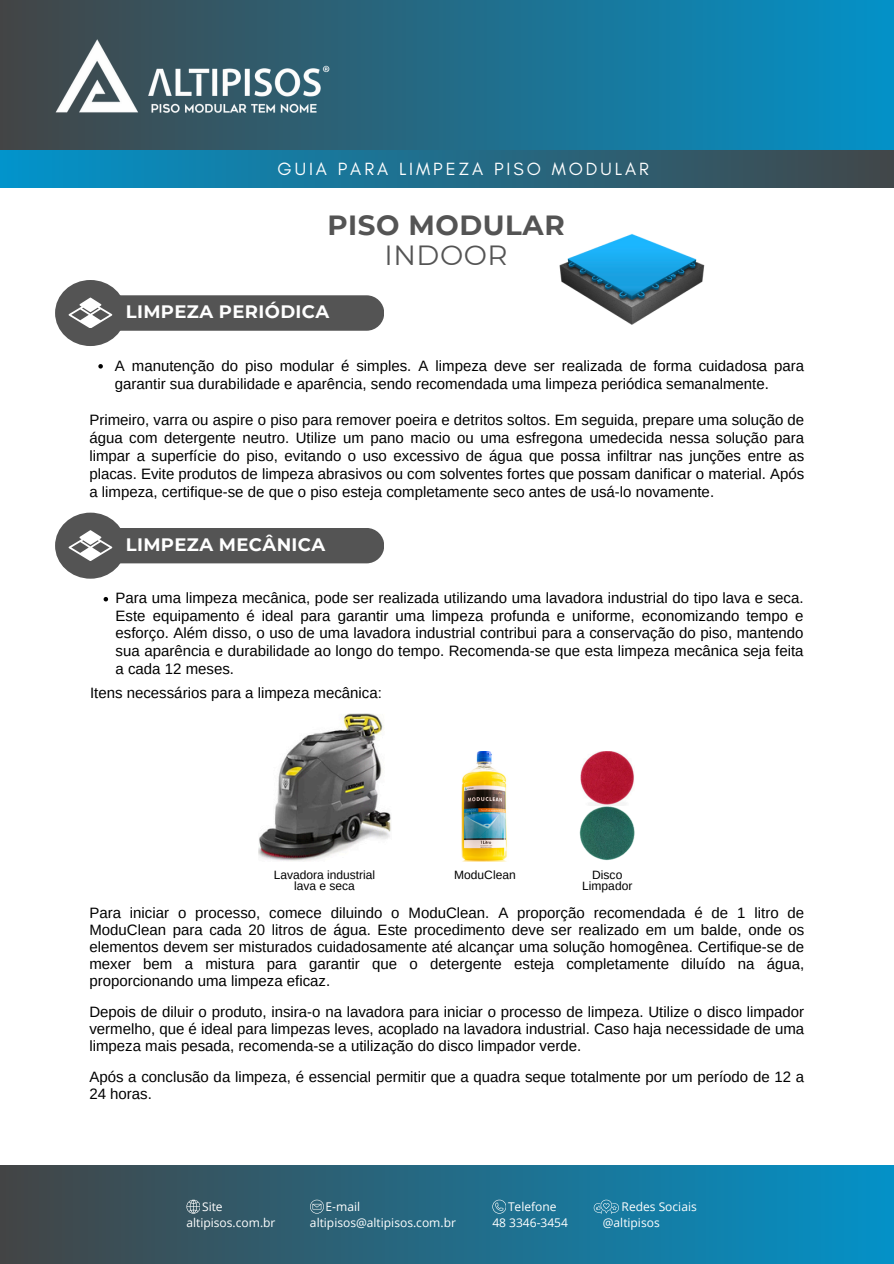
<style>
.page{position:relative;width:894px;height:1264px;background:#fff}
.page>*{position:absolute;margin:0;border:0;box-sizing:border-box;transform-origin:0 0}
.t1{font:700 27.75px/30.3px "Montserrat";letter-spacing:.02em;color:#545454;text-align:center}
.t2{font:700 18px "Montserrat";letter-spacing:.02em;color:#fff}
.t3{font:18px "Glacial Indifference";letter-spacing:.165em;color:#fff}
.t4{font:15px/17px "Arimo";color:#000;text-align:justify}
.t5{font:12px "Open Sans";color:#fff}
.t6{font:12px/10.8px "Arimo";color:#000;text-align:center}
.s1{font-weight:400}
</style>
<div class="page">
<div style="left:0;top:0;width:893px;height:180px;background:linear-gradient(to right,#424648,#0491c6)"></div>
<div style="left:0;top:151px;width:893px;height:36px;background:linear-gradient(to right,#0294cc,#414649)"></div>
<img style="left:55px;top:37px;width:292px;height:78px">
<div style="left:0;top:1165px;width:893px;height:98px;background:linear-gradient(to right,#434445,#0492c8)"></div>
<div style="left:102px;top:295px;width:282px;height:36px;background:#545454;border-radius:18px"></div>
<div style="left:55px;top:280px;width:71px;height:66px;background:#545454;border-radius:50%"></div>
<svg style="left:69px;top:297px;width:43px;height:31px"></svg>
<svg style="left:98px;top:364px;width:5px;height:4px"></svg>
<svg style="left:186px;top:1199px;width:14px;height:14px"></svg>
<svg style="left:492px;top:1199px;width:13px;height:14px"></svg>
<svg style="left:310px;top:1199px;width:13px;height:14px"></svg>
<svg style="left:593px;top:1199px;width:25px;height:14px"></svg>
<img style="left:258px;top:713px;width:133px;height:148px">
<img style="left:461px;top:751px;width:46px;height:110px">
<img style="left:579px;top:751px;width:56px;height:109px">
<svg style="left:104px;top:597px;width:4px;height:4px"></svg>
<div style="left:102px;top:528px;width:282px;height:35px;background:#545454;border-radius:18px"></div>
<div style="left:55px;top:512px;width:71px;height:66px;background:#545454;border-radius:50%"></div>
<svg style="left:69px;top:530px;width:43px;height:30px"></svg>
<img style="left:559px;top:234px;width:146px;height:91px">
<h1 class="t3" style="left:277px;top:158px;width:373px">GUIA PARA LIMPEZA PISO MODULAR</h1>
<p class="t1" style="left:327px;top:210px;width:239px">PISO MODULAR<br><span class="s1">INDOOR</span></p>
<h3 class="t2" style="left:126px;top:301px;width:205px">LIMPEZA PERIÓDICA</h3>
<p class="t4" style="left:115px;top:356px;width:690px;line-height:18px">A manutenção do piso modular é simples. A limpeza deve ser realizada de forma cuidadosa para garantir sua durabilidade e aparência, sendo recomendada uma limpeza periódica semanalmente.</p>
<p class="t4" style="left:89px;top:410px;width:716px;line-height:18px">Primeiro, varra ou aspire o piso para remover poeira e detritos soltos. Em seguida, prepare uma solução de água com detergente neutro. Utilize um pano macio ou uma esfregona umedecida nessa solução para limpar a superfície do piso, evitando o uso excessivo de água que possa infiltrar nas junções entre as placas. Evite produtos de limpeza abrasivos ou com solventes fortes que possam danificar o material. Após a limpeza, certifique-se de que o piso esteja completamente seco antes de usá-lo novamente.</p>
<p class="t2" style="left:126px;top:533px;width:201px">LIMPEZA MECÂNICA</p>
<h4 class="t4" style="left:116px;top:589px;width:689px;line-height:17.5px">Para uma limpeza mecânica, pode ser realizada utilizando uma lavadora industrial do tipo lava e seca.<br>Este equipamento é ideal para garantir uma limpeza profunda e uniforme, economizando tempo e esforço. Além disso, o uso de uma lavadora industrial contribui para a conservação do piso, mantendo sua aparência e durabilidade ao longo do tempo. Recomenda-se que esta limpeza mecânica seja feita a cada 12 meses.</h4>
<h4 class="t4" style="left:90px;top:684px;width:293px">Itens necessários para a limpeza mecânica:</h4>
<p class="t6" style="left:274px;top:869px;width:103px">Lavadora industrial lava e seca</p>
<p class="t6" style="left:454px;top:869px;width:63px">ModuClean</p>
<p class="t6" style="left:592px;top:869px;width:32px">Disco</p>
<h4 class="t6" style="left:582px;top:880px;width:52px">Limpador</h4>
<p class="t4" style="left:89px;top:903px;width:716px">Para iniciar o processo, comece diluindo o ModuClean. A proporção recomendada é de 1 litro de ModuClean para cada 20 litros de água. Este procedimento deve ser realizado em um balde, onde os elementos devem ser misturados cuidadosamente até alcançar uma solução homogênea. Certifique-se de mexer bem a mistura para garantir que o detergente esteja completamente diluído na água, proporcionando uma limpeza eficaz.</p>
<p class="t4" style="left:89px;top:1002px;width:716px">Depois de diluir o produto, insira-o na lavadora para iniciar o processo de limpeza. Utilize o disco limpador vermelho, que é ideal para limpezas leves, acoplado na lavadora industrial. Caso haja necessidade de uma limpeza mais pesada, recomenda-se a utilização do disco limpador verde.</p>
<p class="t4" style="left:89px;top:1067px;width:716px">Após a conclusão da limpeza, é essencial permitir que a quadra seque totalmente por um período de 12 a<br>24 horas.</p>
<h2 class="t5" style="left:202px;top:1197px;width:22px">Site</h2>
<p class="t5" style="left:186px;top:1213px;width:90px">altipisos.com.br</p>
<h2 class="t5" style="left:325px;top:1197px;width:36px">E-mail</h2>
<p class="t5" style="left:310px;top:1213px;width:147px">altipisos@altipisos.com.br</p>
<h4 class="t5" style="left:508px;top:1197px;width:50px">Telefone</h4>
<p class="t5" style="left:492px;top:1213px;width:77px">48 3346-3454</p>
<h4 class="t5" style="left:621px;top:1197px;width:77px">Redes Sociais</h4>
<p class="t5" style="left:602px;top:1213px;width:58px">@altipisos</p>
</div>
